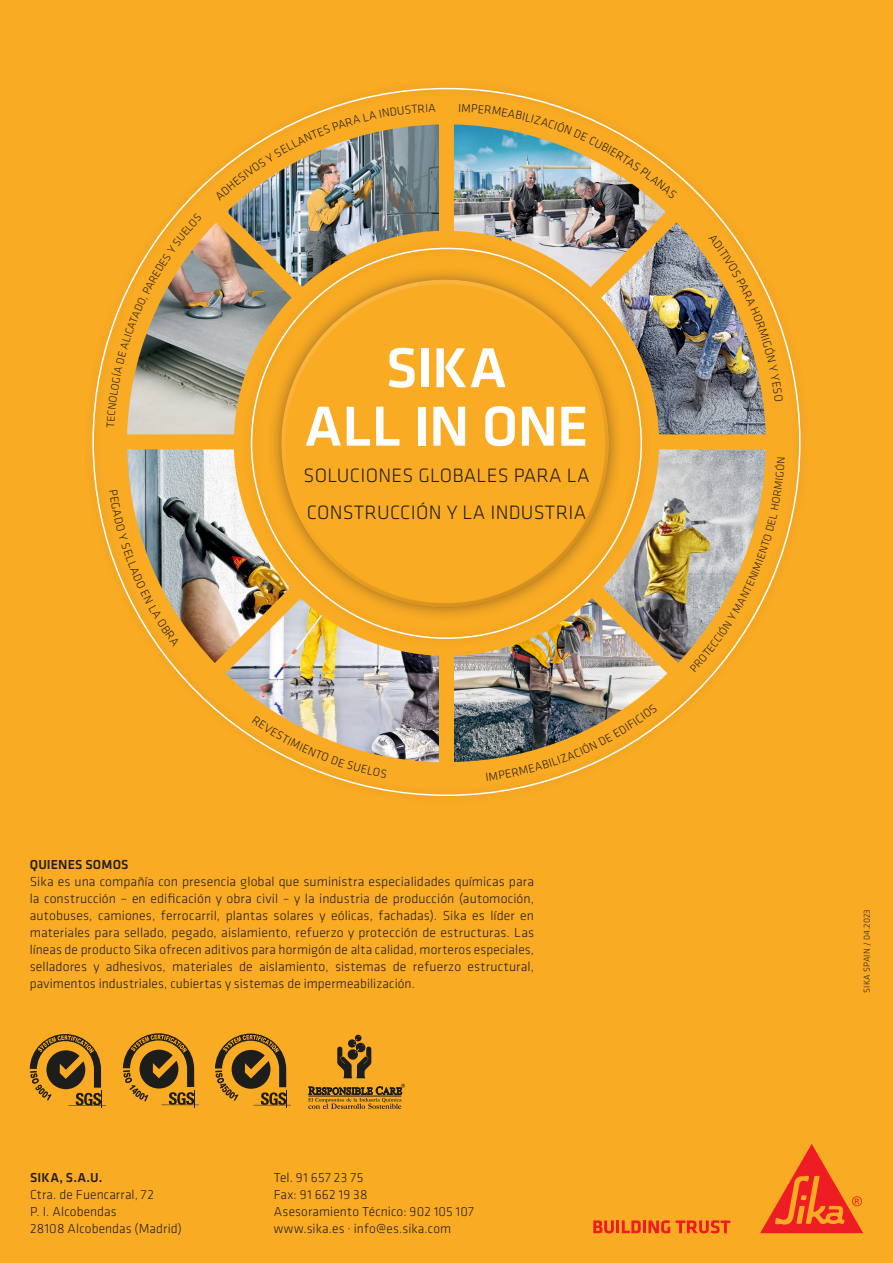
<style>
.page{position:relative;width:893px;height:1263px;background:#faab24}
.page>*{position:absolute;margin:0;border:0;box-sizing:border-box;transform-origin:0 0}
.t1{font:500 58.35px/58.3px "Klavika";letter-spacing:-.015em;color:#fff;text-align:center}
.t2{font:300 20.1px/36.5px "Klavika";letter-spacing:.015em;color:#231f20}
.SI_Klavika_BACK_copy{font:300 13.5px/17px "Klavika";letter-spacing:.005em;color:#231f20;text-align:justify}
.SI_Klavika_BACK_copy-2{font:500 13.5px "Klavika";letter-spacing:.01em;color:#231f20}
.SI_Klavika_BACK_copy-3{font:300 13.5px "Klavika";letter-spacing:.025em;color:#231f20}
.SI_Klavica_BACK_Copy{font:300 9px "Klavika";letter-spacing:.01em;color:#231f20}
</style>
<div class="page">
<svg style="left:593px;top:1220px;width:77px;height:13px"></svg>
<svg style="left:676px;top:1220px;width:54px;height:13px"></svg>
<svg style="left:760px;top:1144px;width:103px;height:89px"></svg>
<div style="left:83px;top:79px;width:727px;height:726px;background:#231f20;opacity:.25"></div>
<div style="left:242px;top:239px;width:409px;height:409px;background:#231f20;opacity:.25"></div>
<div style="left:267px;top:265px;width:356px;height:357px;background:#231f20;opacity:.43"></div>
<div style="left:279px;top:279px;width:330px;height:244px;background:#fff;opacity:.25"></div>
<div style="left:279px;top:340px;width:330px;height:269px;background:#231f20;opacity:.25"></div>
<svg style="left:337px;top:1034px;width:34px;height:44px"></svg>
<svg style="left:308px;top:1084px;width:97px;height:25px"></svg>
<svg style="left:123px;top:1033px;width:76px;height:74px"></svg>
<svg style="left:215px;top:1033px;width:76px;height:75px"></svg>
<svg style="left:30px;top:1034px;width:76px;height:74px"></svg>
<svg style="left:107px;top:213px;width:95px;height:214px"></svg>
<img style="left:708px;top:234px;width:75px;height:167px">
<img style="left:459px;top:104px;width:218px;height:95px">
<svg style="left:252px;top:716px;width:135px;height:62px"></svg>
<svg style="left:486px;top:704px;width:171px;height:77px"></svg>
<svg style="left:109px;top:490px;width:71px;height:156px"></svg>
<svg style="left:690px;top:458px;width:95px;height:214px"></svg>
<img style="left:215px;top:103px;width:221px;height:97px">
<p class="t1" style="left:305px;top:337px;width:285px">SIKA<br>ALL IN ONE</p>
<p class="t2" style="left:303px;top:457px;width:288px">SOLUCIONES GLOBALES PARA LA<br>CONSTRUCCIÓN Y LA INDUSTRIA</p>
<p class="SI_Klavika_BACK_copy-2" style="left:30px;top:855px;width:100px">QUIENES SOMOS</p>
<p class="SI_Klavika_BACK_copy" style="left:30px;top:873px;width:506px">Sika es una compañía con presencia global que suministra especialidades químicas para la construcción – en edificación y obra civil – y la industria de producción (automoción, autobuses, camiones, ferrocarril, plantas solares y eólicas, fachadas). Sika es líder en materiales para sellado, pegado, aislamiento, refuerzo y protección de estructuras. Las líneas de producto Sika ofrecen aditivos para hormigón de alta calidad, morteros especiales, selladores y adhesivos, materiales de aislamiento, sistemas de refuerzo estructural, pavimentos industriales, cubiertas y sistemas de impermeabilización.</p>
<p class="SI_Klavika_BACK_copy-2" style="left:30px;top:1169px;width:74px">SIKA, S.A.U.</p>
<p class="SI_Klavika_BACK_copy" style="left:30px;top:1186px;width:125px">Ctra. de Fuencarral, 72</p>
<p class="SI_Klavika_BACK_copy" style="left:30px;top:1203px;width:88px">P. I. Alcobendas</p>
<p class="SI_Klavika_BACK_copy" style="left:30px;top:1220px;width:153px">28108 Alcobendas (Madrid)</p>
<p class="SI_Klavika_BACK_copy-3" style="left:274px;top:1170px;width:91px">Tel. 91 657 23 75</p>
<p class="SI_Klavika_BACK_copy" style="left:274px;top:1186px;width:95px">Fax: 91 662 19 38</p>
<p class="SI_Klavika_BACK_copy" style="left:274px;top:1203px;width:202px">Asesoramiento Técnico: 902 105 107</p>
<p class="SI_Klavika_BACK_copy" style="left:274px;top:1220px;width:179px">www.sika.es · info@es.sika.com</p>
<p class="SI_Klavica_BACK_Copy" style="left:861px;top:992px;width:85px;rotate:-90deg">SIKA SPAIN / 04.2023</p>
</div>
